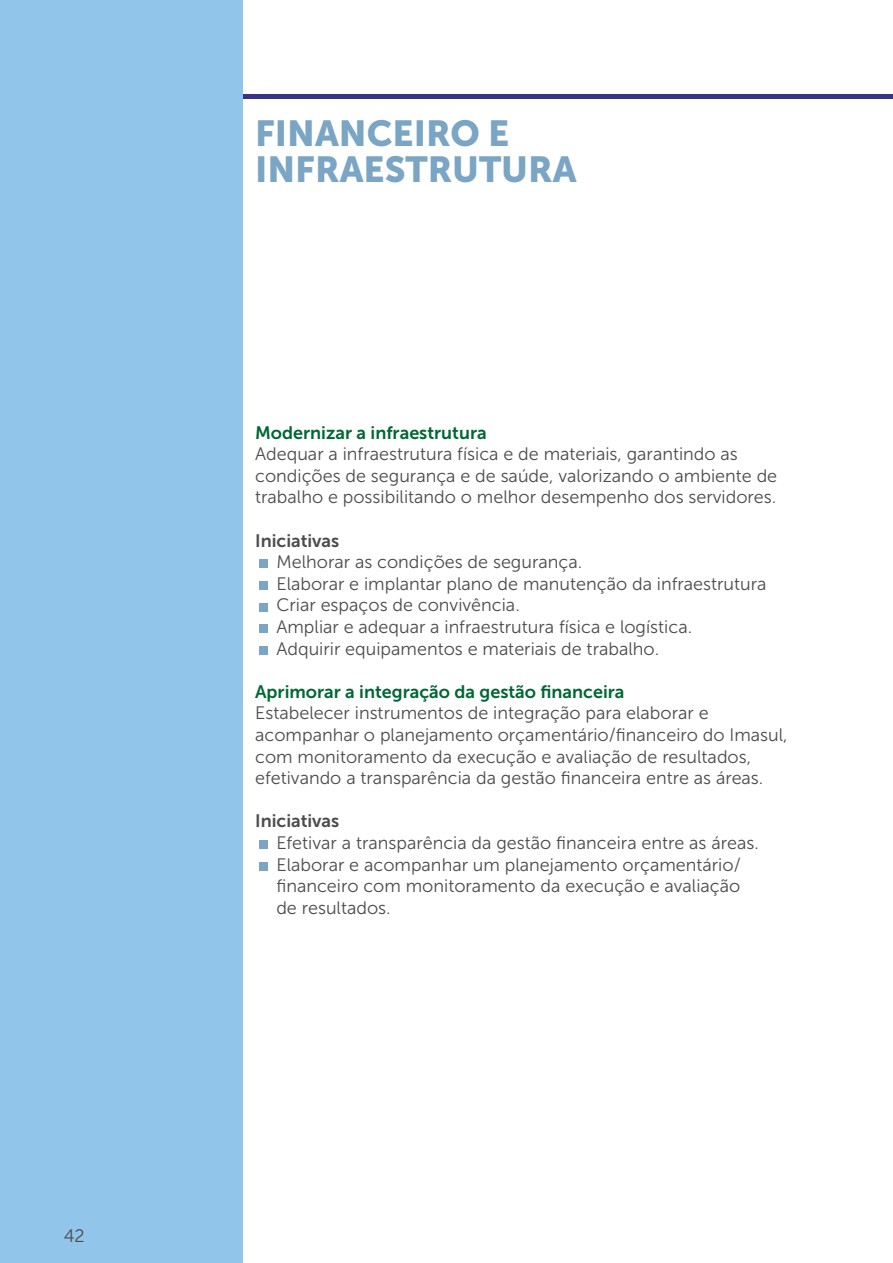
<style>
.page{position:relative;width:893px;height:1263px;background:#fff}
.page>*{position:absolute;margin:0;border:0;box-sizing:border-box;transform-origin:0 0}
.t1{font:36px/36px "Museo Sans 900";color:#7aa5c4}
.t2{font:18px/21.6px "Museo Sans 300";color:#4b4c4d}
.t3{font:18px "Museo Sans 700";color:#006734}
.t4{font:18px "Museo Sans 700";color:#4b4c4d}
</style>
<div class="page">
<hr style="left:0;top:94px;width:893px;height:4px;background:#353487">
<div style="left:0;top:0;width:242px;height:1263px;background:#92c5ea"></div>
<div style="left:259px;top:560px;width:9px;height:8px;background:#7aa5c4"></div>
<div style="left:259px;top:581px;width:9px;height:9px;background:#7aa5c4"></div>
<div style="left:259px;top:603px;width:9px;height:8px;background:#7aa5c4"></div>
<div style="left:259px;top:624px;width:9px;height:9px;background:#7aa5c4"></div>
<div style="left:259px;top:646px;width:9px;height:9px;background:#7aa5c4"></div>
<div style="left:259px;top:840px;width:9px;height:9px;background:#7aa5c4"></div>
<div style="left:259px;top:862px;width:9px;height:9px;background:#7aa5c4"></div>
<p class="t2" style="left:64px;top:1225px;width:22px">42</p>
<h1 class="t1" style="left:255px;top:115px;width:323px">FINANCEIRO E<br>INFRAESTRUTURA</h1>
<p class="t3" style="left:255px;top:422px;width:233px">Modernizar a infraestrutura</p>
<p class="t2" style="left:255px;top:443px;width:524px">Adequar a infraestrutura física e de materiais, garantindo as condições de segurança e de saúde, valorizando o ambiente de trabalho e possibilitando o melhor desempenho dos servidores.</p>
<p class="t4" style="left:255px;top:530px;width:86px">Iniciativas</p>
<p class="t2" style="left:276px;top:551px;width:492px">Melhorar as condições de segurança.<br>Elaborar e implantar plano de manutenção da infraestrutura Criar espaços de convivência.<br>Ampliar e adequar a infraestrutura física e logística.<br>Adquirir equipamentos e materiais de trabalho.</p>
<p class="t3" style="left:255px;top:681px;width:371px">Aprimorar a integração da gestão financeira</p>
<p class="t2" style="left:255px;top:702px;width:534px">Estabelecer instrumentos de integração para elaborar e acompanhar o planejamento orçamentário/financeiro do Imasul, com monitoramento da execução e avaliação de resultados, efetivando a transparência da gestão financeira entre as áreas.</p>
<p class="t4" style="left:255px;top:811px;width:86px">Iniciativas</p>
<p class="t2" style="left:276px;top:832px;width:484px">Efetivar a transparência da gestão financeira entre as áreas.<br>Elaborar e acompanhar um planejamento orçamentário/ financeiro com monitoramento da execução e avaliação de resultados.</p>
</div>
